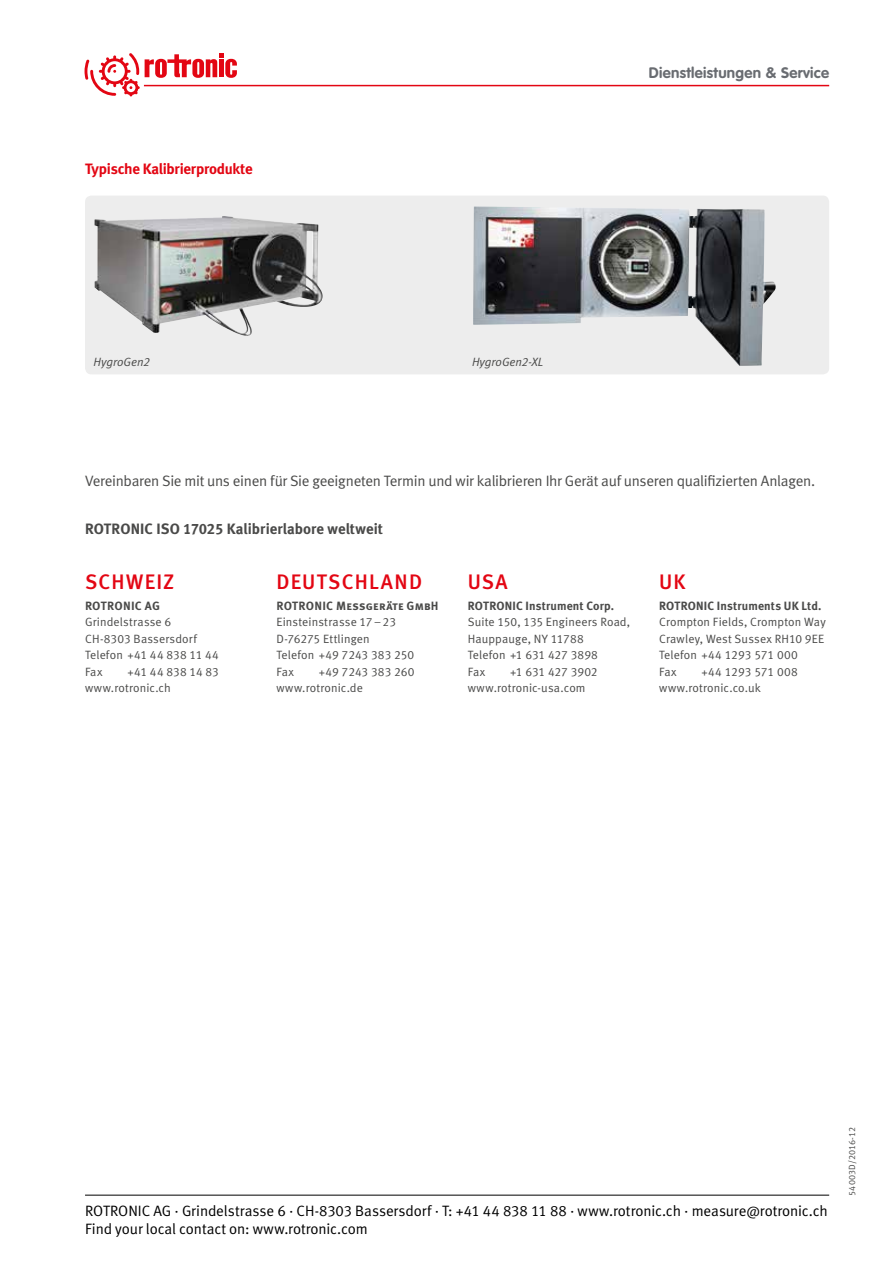
<style>
.page{position:relative;width:893px;height:1263px;background:#fff}
.page>*{position:absolute;margin:0;border:0;box-sizing:border-box;transform-origin:0 0}
.t1{font:21px "Meta Medium LF";letter-spacing:.06em;color:#e30613}
.t2{font:15px/18px "Meta Normal LF";letter-spacing:-.005em;color:#000}
.t3{font:15px "Meta Normal LF";letter-spacing:-.02em;color:#4a4a49}
.t4{font:15px "Meta Bold LF";color:#4a4a49}
.t5{font:15px "Meta Bold LF";letter-spacing:-.02em;color:#e30613}
.t6{font:700 15px "VAG Rounded";letter-spacing:.02em;color:#696c71}
.t7{font:12px/16.5px "Meta Normal LF";letter-spacing:.01em;color:#4a4a49}
.t8{font:12px "Meta Bold LF";letter-spacing:.015em;color:#4a4a49}
.t9{font:12px "Meta Bold LF Caps";letter-spacing:.02em;color:#4a4a49}
.t10{font:italic 12px "Meta Normal LF";letter-spacing:-.005em;color:#4a4a49}
.t11{font:9px "Meta Normal LF";letter-spacing:.015em;color:#4a4a49}
</style>
<div class="page">
<hr style="left:85px;top:1195px;width:744px;height:1px;background:#000">
<hr style="left:144px;top:85px;width:685px;height:1px;background:#e30613">
<svg style="left:85px;top:53px;width:152px;height:43px"></svg>
<div style="left:85px;top:196px;width:744px;height:178px;background:#ededed;border-radius:6px"></div>
<img style="left:95px;top:216px;width:228px;height:120px">
<img style="left:473px;top:206px;width:303px;height:160px">
<p class="t5" style="left:85px;top:159px;width:169px">Typische Kalibrierprodukte</p>
<p class="t10" style="left:94px;top:355px;width:58px">HygroGen2</p>
<p class="t10" style="left:472px;top:355px;width:73px">HygroGen2-XL</p>
<p class="t6" style="left:649px;top:64px;width:182px">Dienstleistungen &amp; Service</p>
<p class="t3" style="left:85px;top:472px;width:732px">Vereinbaren Sie mit uns einen für Sie geeigneten Termin und wir kalibrieren Ihr Gerät auf unseren qualifizierten Anlagen.</p>
<p class="t4" style="left:85px;top:519px;width:299px">ROTRONIC ISO 17025 Kalibrierlabore weltweit</p>
<h1 class="t1" style="left:85px;top:569px;width:91px">SCHWEIZ</h1>
<p class="t9" style="left:85px;top:598px;width:76px">ROTRONIC AG</p>
<p class="t7" style="left:85px;top:614px;width:135px">Grindelstrasse 6<br>CH-8303 Bassersdorf<br>Telefon +41 44 838 11 44<br>Fax</p>
<p class="t7" style="left:85px;top:663px;width:135px;text-indent:43px">+41 44 838 14 83 www.rotronic.ch</p>
<h1 class="t1" style="left:276px;top:569px;width:147px">DEUTSCHLAND</h1>
<p class="t9" style="left:276px;top:598px;width:164px">ROTRONIC Messgeräte GmbH</p>
<p class="t7" style="left:276px;top:614px;width:139px">Einsteinstrasse 17–23<br>D-76275 Ettlingen<br>Telefon +49 7243 383 250<br>Fax</p>
<p class="t7" style="left:276px;top:663px;width:140px;text-indent:43px">+49 7243 383 260 www.rotronic.de</p>
<h1 class="t1" style="left:468px;top:569px;width:41px">USA</h1>
<p class="t8" style="left:468px;top:598px;width:148px">ROTRONIC Instrument Corp.</p>
<p class="t7" style="left:468px;top:614px;width:164px">Suite 150, 135 Engineers Road,<br>Hauppauge, NY 11788<br>Telefon +1 631 427 3898<br>Fax</p>
<p class="t7" style="left:468px;top:663px;width:131px;text-indent:43px">+1 631 427 3902 www.rotronic-usa.com</p>
<h1 class="t1" style="left:659px;top:569px;width:28px">UK</h1>
<p class="t8" style="left:659px;top:598px;width:164px">ROTRONIC Instruments UK Ltd.</p>
<p class="t7" style="left:659px;top:614px;width:168px">Crompton Fields, Crompton Way<br>Crawley, West Sussex RH10 9EE<br>Telefon +44 1293 571 000<br>Fax</p>
<p class="t7" style="left:659px;top:663px;width:140px;text-indent:43px">+44 1293 571 008 www.rotronic.co.uk</p>
<p class="t2" style="left:85px;top:1202px;width:744px">ROTRONIC AG · Grindelstrasse 6 · CH-8303 Bassersdorf · T: +41 44 838 11 88 · www.rotronic.ch · measure@rotronic.ch<br>Find your local contact on: www.rotronic.com</p>
<p class="t11" style="left:847px;top:1196px;width:70px;rotate:-90deg">54003D/2016-12</p>
</div>
